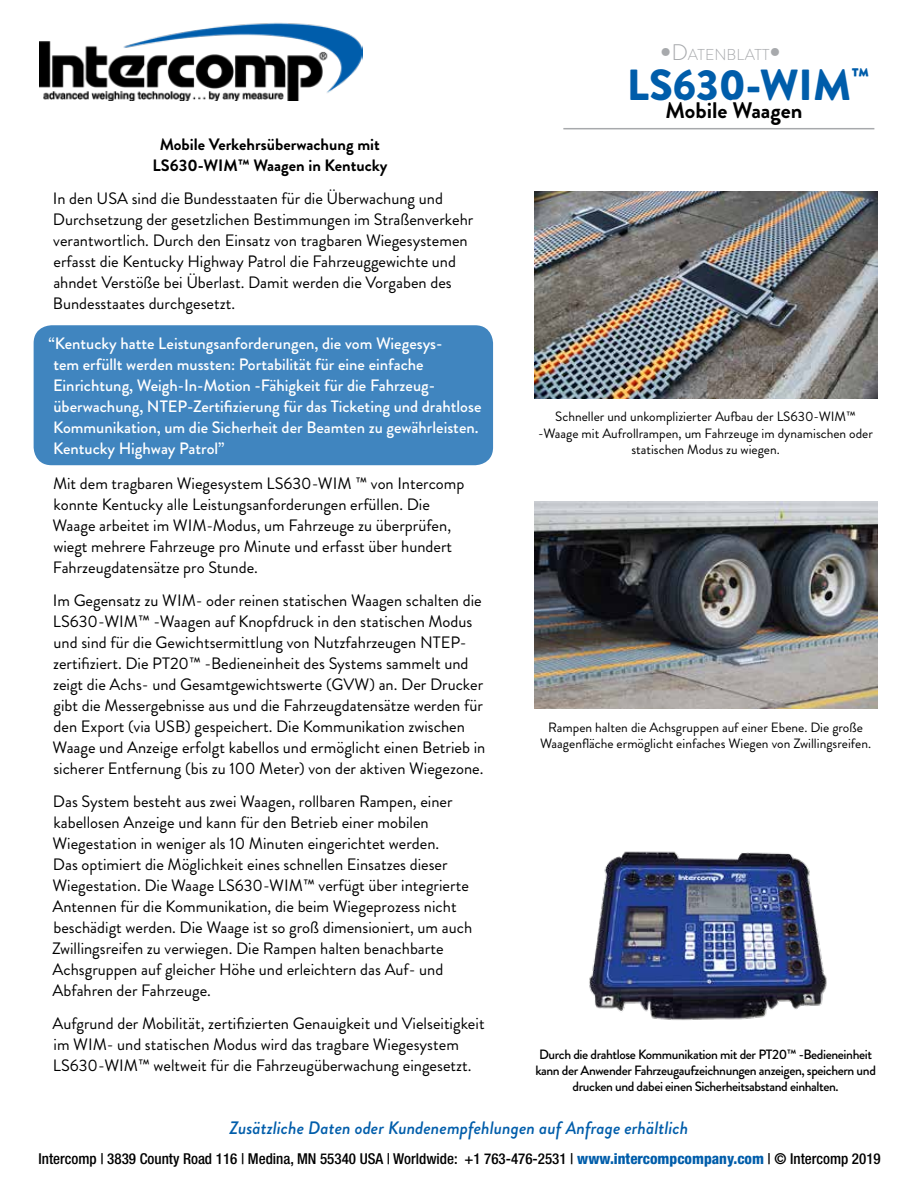
<style>
.page{position:relative;width:918px;height:1188px;background:#fff}
.page>*{position:absolute;margin:0;border:0;box-sizing:border-box;transform-origin:0 0}
.t1{font:900 43.5px "Brandon Grotesque";color:#005daa}
.t2{font:700 22.5px "Brandon Grotesque";color:#000}
.t3{font:italic 500 18px "Brandon Grotesque";color:#005daa}
.t4{font:16.5px/21px "Brandon Grotesque";color:#000}
.t5{font:500 16.5px/21px "Brandon Grotesque";color:#fff}
.t6{font:700 16.5px/21px "Brandon Grotesque";color:#000;text-align:center}
.t7{font:300 15.75px "Brandon Grotesque";color:#a7a9ac}
.t8{font:500 condensed 15px "Helvetica Neue LT Std";color:#000}
.t9{font:13.5px/16.2px "Brandon Grotesque";color:#000;text-align:center}
.t10{font:500 13.5px/16.2px "Brandon Grotesque";letter-spacing:-.03em;color:#000;text-align:center}
.s1{font-family:"Helvetica Neue LT Std";font-weight:800;font-stretch:condensed;font-size:22.5px}
.s2{font-size:22.5px}
.s3{font-weight:800;color:#005daa}
</style>
<div class="page">
<img style="left:40px;top:22px;width:323px;height:79px">
<hr style="left:563px;top:128px;width:311px;height:1px;background:#a7a9ac">
<div style="left:34px;top:325px;width:459px;height:140px;background:#4085bf;border-radius:18px"></div>
<svg style="left:625px;top:129px;width:249px;height:1px"></svg>
<img style="left:534px;top:191px;width:343px;height:208px">
<img style="left:534px;top:502px;width:343px;height:207px">
<img style="left:589px;top:851px;width:238px;height:169px">
<p class="t7" style="left:660px;top:44px;width:122px"><span class="s1">•</span><span class="s2">D</span>ATENBLATT<span class="s1">•</span></p>
<h1 class="t1" style="left:627px;top:54px;width:244px">LS630-WIM<sup>™</sup></h1>
<h2 class="t2" style="left:666px;top:95px;width:139px">Mobile Waagen</h2>
<p class="t6" style="left:153px;top:135px;width:236px">Mobile Verkehrsüberwachung mit<br>LS630-WIM™ Waagen in Kentucky</p>
<p class="t4" style="left:53px;top:189px;width:422px">In den USA sind die Bundesstaaten für die Überwachung und Durchsetzung der gesetzlichen Bestimmungen im Straßenverkehr verantwortlich. Durch den Einsatz von tragbaren Wiegesystemen erfasst die Kentucky Highway Patrol die Fahrzeuggewichte und ahndet Verstöße bei Überlast. Damit werden die Vorgaben des Bundesstaates durchgesetzt.</p>
<p class="t5" style="left:48px;top:333px;width:435px">“Kentucky hatte Leistungsanforderungen, die vom Wiegesys-<br>tem erfüllt werden mussten: Portabilität für eine einfache Einrichtung, Weigh-In-Motion -Fähigkeit für die Fahrzeug&shy;überwachung, NTEP-Zertifizierung für das Ticketing und drahtlose Kommunikation, um die Sicherheit der Beamten zu gewährleisten.<br>Kentucky Highway Patrol”</p>
<p class="t4" style="left:53px;top:473px;width:413px">Mit dem tragbaren Wiegesystem LS630-WIM ™ von Intercomp konnte Kentucky alle Leistungsanforderungen erfüllen. Die Waage arbeitet im WIM-Modus, um Fahrzeuge zu überprüfen, wiegt mehrere Fahrzeuge pro Minute und erfasst über hundert Fahrzeugdatensätze pro Stunde.</p>
<p class="t4" style="left:53px;top:590px;width:434px">Im Gegensatz zu WIM- oder reinen statischen Waagen schalten die LS630-WIM™ -Waagen auf Knopfdruck in den statischen Modus und sind für die Gewichtsermittlung von Nutzfahrzeugen NTEP&shy;zertifiziert. Die PT20™ -Bedieneinheit des Systems sammelt und zeigt die Achs- und Gesamtgewichtswerte (GVW) an. Der Drucker gibt die Messergebnisse aus und die Fahrzeugdatensätze werden für den Export (via USB) gespeichert. Die Kommunikation zwischen Waage und Anzeige erfolgt kabellos und ermöglicht einen Betrieb in sicherer Entfernung (bis zu 100 Meter) von der aktiven Wiegezone.</p>
<p class="t4" style="left:52px;top:791px;width:422px">Das System besteht aus zwei Waagen, rollbaren Rampen, einer kabellosen Anzeige und kann für den Betrieb einer mobilen Wiegestation in weniger als 10 Minuten eingerichtet werden.<br>Das optimiert die Möglichkeit eines schnellen Einsatzes dieser Wiegestation. Die Waage LS630-WIM™ verfügt über integrierte Antennen für die Kommunikation, die beim Wiegeprozess nicht beschädigt werden. Die Waage ist so groß dimensioniert, um auch Zwillingsreifen zu verwiegen. Die Rampen halten benachbarte Achsgruppen auf gleicher Höhe und erleichtern das Auf- und Abfahren der Fahrzeuge.</p>
<p class="t4" style="left:53px;top:1013px;width:434px">Aufgrund der Mobilität, zertifizierten Genauigkeit und Vielseitigkeit im WIM- und statischen Modus wird das tragbare Wiegesystem<br>LS630-WIM™ weltweit für die Fahrzeugüberwachung eingesetzt.</p>
<p class="t9" style="left:538px;top:409px;width:336px">Schneller und unkomplizierter Aufbau der LS630-WIM™ -Waage mit Aufrollrampen, um Fahrzeuge im dynamischen oder statischen Modus zu wiegen.</p>
<p class="t9" style="left:540px;top:719px;width:332px">Rampen halten die Achsgruppen auf einer Ebene. Die große<br>Waagenfläche ermöglicht einfaches Wiegen von Zwillingsreifen.</p>
<p class="t10" style="left:535px;top:1046px;width:342px">Durch die drahtlose Kommunikation mit der PT20™ -Bedieneinheit kann der Anwender Fahrzeugaufzeichnungen anzeigen, speichern und drucken und dabei einen Sicherheitsabstand einhalten.</p>
<p class="t3" style="left:230px;top:1115px;width:460px">Zusätzliche Daten oder Kundenempfehlungen auf Anfrage erhältlich</p>
<p class="t8" style="left:39px;top:1150px;width:844px">Intercomp | 3839 County Road 116 | Medina, MN 55340 USA | Worldwide: +1 763-476-2531 | <span class="s3">www.intercompcompany.com</span> | © Intercomp 2019</p>
</div>
